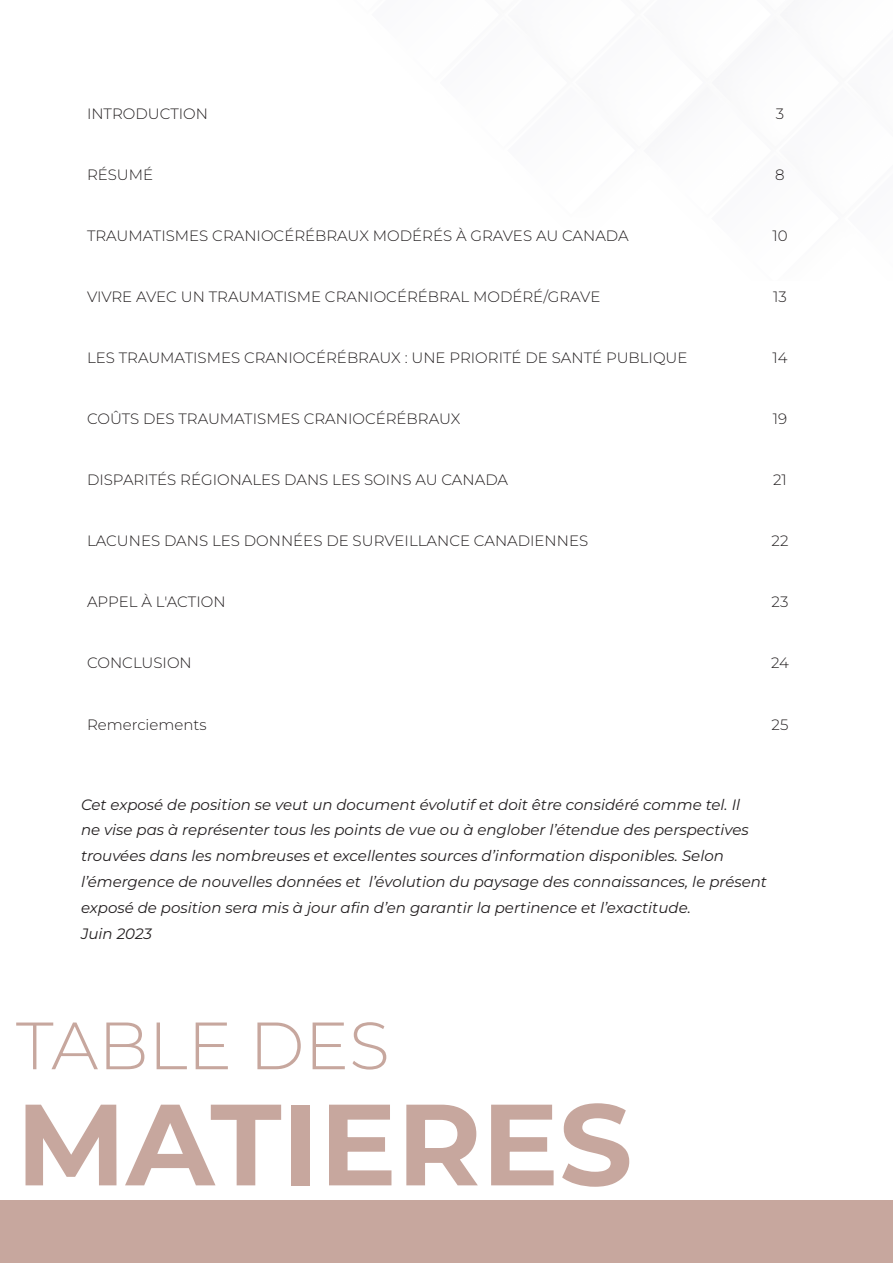
<style>
.page{position:relative;width:893px;height:1263px;background:#fff}
.page>*{position:absolute;margin:0;border:0;box-sizing:border-box;transform-origin:0 0}
.t1{font:700 115.35px "Montserrat";color:#c7a79e}
.t2{font:300 66.75px "Montserrat";color:#c7a79e}
.t3{font:italic 15px/25.8px "Montserrat";color:#231f20}
.t4{font:300 15px "Montserrat";color:#231f20}
</style>
<div class="page">
<div style="left:0;top:1201px;width:893px;height:62px;background:#c7a79e"></div>
<p class="t4" style="left:87px;top:103px;width:122px">INTRODUCTION</p>
<p class="t4" style="left:776px;top:103px;width:10px">3</p>
<p class="t4" style="left:87px;top:165px;width:68px">RÉSUMÉ</p>
<p class="t4" style="left:775px;top:165px;width:11px">8</p>
<p class="t4" style="left:87px;top:226px;width:543px">TRAUMATISMES CRANIOCÉRÉBRAUX MODÉRÉS À GRAVES AU CANADA</p>
<p class="t4" style="left:772px;top:226px;width:17px">10</p>
<p class="t4" style="left:87px;top:287px;width:515px">VIVRE AVEC UN TRAUMATISME CRANIOCÉRÉBRAL MODÉRÉ/GRAVE</p>
<p class="t4" style="left:773px;top:287px;width:15px">13</p>
<p class="t4" style="left:87px;top:348px;width:602px">LES TRAUMATISMES CRANIOCÉRÉBRAUX : UNE PRIORITÉ DE SANTÉ PUBLIQUE</p>
<p class="t4" style="left:772px;top:348px;width:17px">14</p>
<p class="t4" style="left:87px;top:409px;width:375px">COÛTS DES TRAUMATISMES CRANIOCÉRÉBRAUX</p>
<p class="t4" style="left:773px;top:409px;width:16px">19</p>
<p class="t4" style="left:87px;top:470px;width:423px">DISPARITÉS RÉGIONALES DANS LES SOINS AU CANADA</p>
<p class="t4" style="left:773px;top:470px;width:15px">21</p>
<p class="t4" style="left:87px;top:531px;width:503px">LACUNES DANS LES DONNÉES DE SURVEILLANCE CANADIENNES</p>
<p class="t4" style="left:771px;top:531px;width:18px">22</p>
<p class="t4" style="left:87px;top:592px;width:140px">APPEL À L'ACTION</p>
<p class="t4" style="left:772px;top:592px;width:18px">23</p>
<p class="t4" style="left:87px;top:653px;width:106px">CONCLUSION</p>
<p class="t4" style="left:771px;top:653px;width:19px">24</p>
<p class="t4" style="left:87px;top:714px;width:121px">Remerciements</p>
<p class="t4" style="left:772px;top:714px;width:18px">25</p>
<p class="t3" style="left:81px;top:791px;width:687px">Cet exposé de position se veut un document évolutif et doit être considéré comme tel. Il<br>ne vise pas à représenter tous les points de vue ou à englober l’étendue des perspectives trouvées dans les nombreuses et excellentes sources d’information disponibles. Selon l’émergence de nouvelles données et l’évolution du paysage des connaissances, le présent exposé de position sera mis à jour afin d’en garantir la pertinence et l’exactitude.</p>
<p class="t3" style="left:81px;top:920px;width:73px">Juin 2023</p>
<p class="t2" style="left:16px;top:1001px;width:375px">TABLE DES</p>
<p class="t1" style="left:16px;top:1067px;width:618px">MATIERES</p>
</div>
